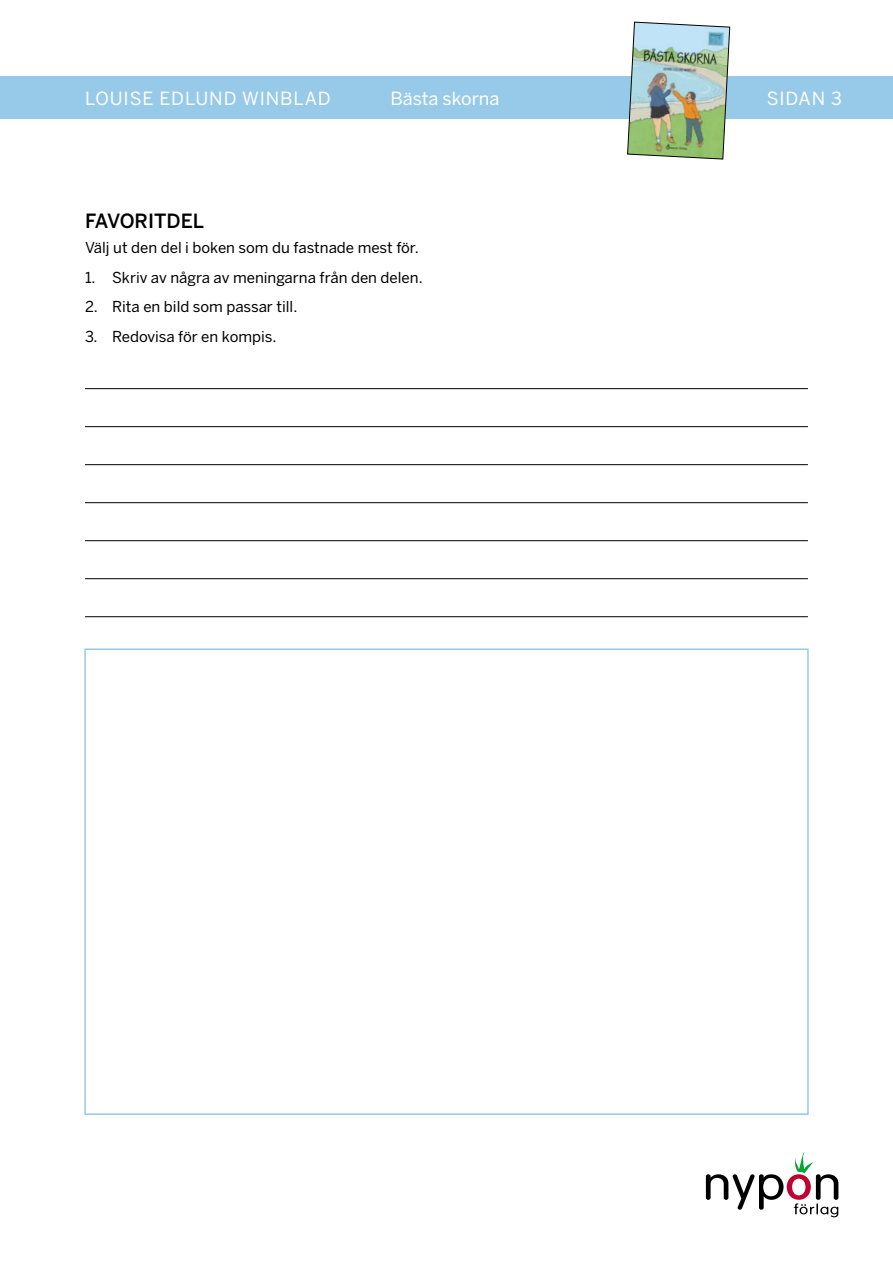
<style>
.page{position:relative;width:893px;height:1263px;background:#fff}
.page>*{position:absolute;margin:0;border:0;box-sizing:border-box;transform-origin:0 0}
.t1{font:500 19.5px "Benton Sans";color:#000}
.t2{font:18px "Benton Sans";letter-spacing:.05em;color:#fff}
.t3{font:18px "Benton Sans";color:#fff}
.t4{font:15px "Benton Sans";color:#000}
</style>
<div class="page">
<svg style="left:706px;top:1152px;width:132px;height:65px"></svg>
<div style="left:0;top:77px;width:893px;height:42px;background:#97cae9"></div>
<img style="left:627px;top:21px;width:103px;height:139px">
<hr style="left:85px;top:388px;width:723px;height:1px;background:#000">
<hr style="left:85px;top:426px;width:723px;height:1px;background:#000">
<hr style="left:85px;top:464px;width:723px;height:1px;background:#000">
<hr style="left:85px;top:502px;width:723px;height:1px;background:#000">
<hr style="left:85px;top:540px;width:723px;height:1px;background:#000">
<hr style="left:85px;top:578px;width:723px;height:1px;background:#000">
<hr style="left:85px;top:616px;width:723px;height:1px;background:#000">
<div style="left:84px;top:648px;width:725px;height:467px;border:2px solid #97cae9"></div>
<p class="t2" style="left:85px;top:87px;width:247px">LOUISE EDLUND WINBLAD</p>
<p class="t3" style="left:390px;top:87px;width:111px">Bästa skorna</p>
<p class="t2" style="left:767px;top:87px;width:77px">SIDAN 3</p>
<h1 class="t1" style="left:85px;top:209px;width:121px">FAVORITDEL</h1>
<p class="t4" style="left:85px;top:239px;width:335px">Välj ut den del i boken som du fastnade mest för.</p>
<p class="t4" style="left:85px;top:268px;width:339px">1. Skriv av några av meningarna från den delen.</p>
<p class="t4" style="left:85px;top:298px;width:214px">2. Rita en bild som passar till.</p>
<p class="t4" style="left:85px;top:327px;width:193px">3. Redovisa för en kompis.</p>
</div>
